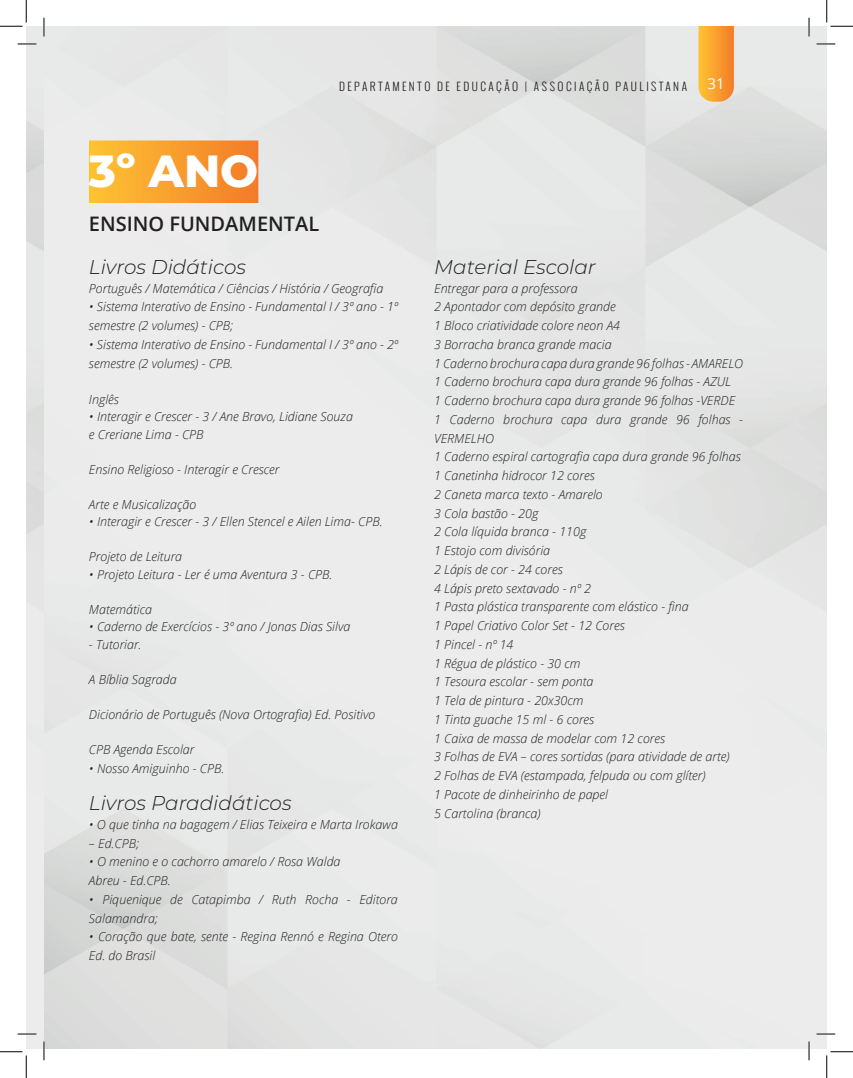
<style>
.page{position:relative;width:853px;height:1078px;background:#fff}
.page>*{position:absolute;margin:0;border:0;box-sizing:border-box;transform-origin:0 0}
.t1{font:800 45px "Montserrat";color:#fff}
.t2{font:italic 300 20px "Montserrat";color:#231f20}
.t3{font:600 20px "Open Sans";color:#231f20}
.t4{font:15px "Open Sans";color:#fff}
.t5{font:italic 300 12.5px/18.8px "Open Sans";color:#231f20}
.t6{font:300 11.25px "Oswald";letter-spacing:.22em;color:#231f20}
</style>
<div class="page">
<svg style="left:698px;top:26px;width:36px;height:76px;background:#f7a337"></svg>
<div style="left:89px;top:140px;width:169px;height:63px;background:linear-gradient(to right,#fec432,#f37b29)"></div>
<svg style="left:18px;top:43px;width:18px;height:2px"></svg>
<svg style="left:816px;top:43px;width:19px;height:2px"></svg>
<svg style="left:18px;top:1033px;width:18px;height:2px"></svg>
<svg style="left:816px;top:1033px;width:19px;height:2px"></svg>
<svg style="left:43px;top:18px;width:2px;height:18px"></svg>
<svg style="left:43px;top:1041px;width:2px;height:19px"></svg>
<svg style="left:808px;top:18px;width:2px;height:18px"></svg>
<svg style="left:808px;top:1041px;width:2px;height:19px"></svg>
<svg style="left:0;top:0;width:27px;height:27px"></svg>
<svg style="left:0;top:1051px;width:27px;height:27px"></svg>
<svg style="left:826px;top:0;width:27px;height:27px"></svg>
<svg style="left:826px;top:1051px;width:27px;height:27px"></svg>
<p class="t6" style="left:339px;top:78px;width:350px">DEPARTAMENTO DE EDUCAÇÃO | ASSOCIAÇÃO PAULISTANA</p>
<p class="t4" style="left:708px;top:74px;width:19px">31</p>
<h1 class="t1" style="left:89px;top:138px;width:171px">3º ANO</h1>
<h2 class="t3" style="left:89px;top:210px;width:232px">ENSINO FUNDAMENTAL</h2>
<h2 class="t2" style="left:89px;top:253px;width:158px">Livros Didáticos</h2>
<p class="t5" style="left:89px;top:278px;width:296px">Português / Matemática / Ciências / História / Geografia</p>
<p class="t5" style="left:89px;top:297px;width:310px">• Sistema Interativo de Ensino - Fundamental I / 3º ano - 1º semestre (2 volumes) - CPB;</p>
<p class="t5" style="left:89px;top:335px;width:310px">• Sistema Interativo de Ensino - Fundamental I / 3º ano - 2º semestre (2 volumes) - CPB.</p>
<p class="t5" style="left:89px;top:390px;width:32px">Inglês</p>
<p class="t5" style="left:89px;top:408px;width:265px;line-height:17.5px">• Interagir e Crescer - 3 / Ane Bravo, Lidiane Souza e Creriane Lima - CPB</p>
<p class="t5" style="left:89px;top:460px;width:192px">Ensino Religioso - Interagir e Crescer</p>
<p class="t5" style="left:89px;top:495px;width:109px">Arte e Musicalização</p>
<p class="t5" style="left:89px;top:512px;width:295px">• Interagir e Crescer - 3 / Ellen Stencel e Ailen Lima- CPB.</p>
<p class="t5" style="left:89px;top:547px;width:95px">Projeto de Leitura</p>
<p class="t5" style="left:89px;top:565px;width:245px">• Projeto Leitura - Ler é uma Aventura 3 - CPB.</p>
<p class="t5" style="left:89px;top:600px;width:65px">Matemática</p>
<p class="t5" style="left:89px;top:617px;width:263px">• Caderno de Exercícios - 3º ano / Jonas Dias Silva</p>
<p class="t5" style="left:89px;top:635px;width:54px">- Tutoriar.</p>
<p class="t5" style="left:89px;top:670px;width:89px">A Bíblia Sagrada</p>
<p class="t5" style="left:89px;top:705px;width:288px">Dicionário de Português (Nova Ortografia) Ed. Positivo</p>
<p class="t5" style="left:89px;top:740px;width:107px">CPB Agenda Escolar</p>
<p class="t5" style="left:89px;top:758px;width:137px">• Nosso Amiguinho - CPB.</p>
<h2 class="t2" style="left:89px;top:789px;width:204px">Livros Paradidáticos</h2>
<p class="t5" style="left:89px;top:815px;width:310px">• O que tinha na bagagem / Elias Teixeira e Marta Irokawa</p>
<p class="t5" style="left:89px;top:833px;width:52px">– Ed.CPB;</p>
<p class="t5" style="left:89px;top:852px;width:253px">• O menino e o cachorro amarelo / Rosa Walda<br>Abreu - Ed.CPB.</p>
<p class="t5" style="left:89px;top:890px;width:310px">• Piquenique de Catapimba / Ruth Rocha - Editora<br>Salamandra;</p>
<p class="t5" style="left:89px;top:927px;width:310px">• Coração que bate, sente - Regina Rennó e Regina Otero<br>Ed. do Brasil</p>
<h2 class="t2" style="left:434px;top:253px;width:163px">Material Escolar</h2>
<p class="t5" style="left:434px;top:278px;width:310px">Entregar para a professora<br>2 Apontador com depósito grande<br>1 Bloco criatividade colore neon A4<br>3 Borracha branca grande macia<br>1 Caderno brochura capa dura grande 96 folhas - AMARELO 1 Caderno brochura capa dura grande 96 folhas - AZUL<br>1 Caderno brochura capa dura grande 96 folhas -VERDE 1 Caderno brochura capa dura grande 96 folhas - VERMELHO<br>1 Caderno espiral cartografia capa dura grande 96 folhas 1 Canetinha hidrocor 12 cores<br>2 Caneta marca texto - Amarelo<br>3 Cola bastão - 20g<br>2 Cola líquida branca - 110g<br>1 Estojo com divisória<br>2 Lápis de cor - 24 cores<br>4 Lápis preto sextavado - nº 2<br>1 Pasta plástica transparente com elástico - fina<br>1 Papel Criativo Color Set - 12 Cores<br>1 Pincel - nº 14<br>1 Régua de plástico - 30 cm<br>1 Tesoura escolar - sem ponta<br>1 Tela de pintura - 20x30cm<br>1 Tinta guache 15 ml - 6 cores<br>1 Caixa de massa de modelar com 12 cores<br>3 Folhas de EVA – cores sortidas (para atividade de arte)<br>2 Folhas de EVA (estampada, felpuda ou com glíter)<br>1 Pacote de dinheirinho de papel<br>5 Cartolina (branca)</p>
</div>
